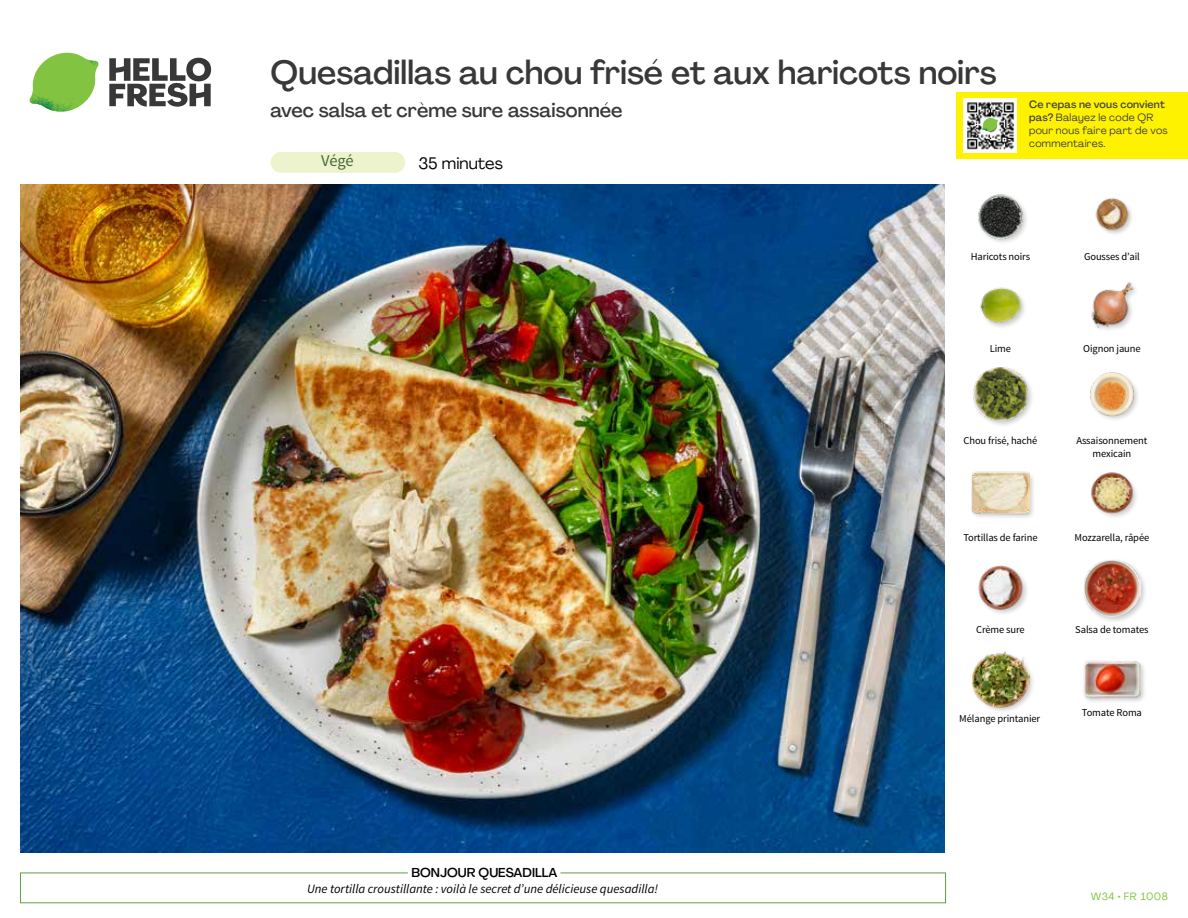
<style>
.page{position:relative;width:1188px;height:918px;background:#fff}
.page>*{position:absolute;margin:0;border:0;box-sizing:border-box;transform-origin:0 0}
.t1{font:500 33px "Agrandir";color:#383839}
.t2{font:500 19.5px "Agrandir";color:#383839}
.t3{font:16.5px "Agrandir";color:#000}
.t4{font:16.5px "Source Sans Pro";color:#476b32}
.t5{font:italic 12.75px "Source Sans Pro";color:#000}
.t6{font:500 12.75px "Agrandir";color:#000}
.t7{font:10.5px/13.5px "Source Sans Pro";letter-spacing:-.01em;color:#000;text-align:center}
.t8{font:10.5px/12.8px "Agrandir";letter-spacing:.02em;color:#414042}
.t9{font:10.5px "Agrandir";letter-spacing:.05em;color:#82c341}
.s1{font-weight:500}
</style>
<div class="page">
<svg style="left:109px;top:57px;width:102px;height:50px"></svg>
<svg style="left:34px;top:53px;width:62px;height:40px"></svg>
<img style="left:67px;top:53px;width:32px;height:26px">
<img style="left:33px;top:75px;width:59px;height:11px">
<img style="left:29px;top:79px;width:61px;height:33px">
<img style="left:65px;top:86px;width:27px;height:25px">
<div style="left:20px;top:873px;width:926px;height:30px;border:1px solid #609f43"></div>
<div style="left:408px;top:865px;width:152px;height:15px;background:#fff"></div>
<img style="left:21px;top:184px;width:924px;height:668px">
<div style="left:271px;top:152px;width:134px;height:21px;background:#edf3cd;border-radius:10px"></div>
<div style="left:1082px;top:660px;width:65px;height:45px;background:#000;opacity:.2"></div>
<img style="left:1083px;top:660px;width:58px;height:45px">
<div style="left:971px;top:650px;width:64px;height:64px;background:#000;opacity:.2"></div>
<img style="left:972px;top:651px;width:57px;height:58px">
<div style="left:1082px;top:558px;width:65px;height:65px;background:#000;opacity:.2"></div>
<img style="left:1083px;top:559px;width:58px;height:58px">
<img style="left:978px;top:565px;width:48px;height:48px">
<img style="left:1091px;top:472px;width:46px;height:45px">
<div style="left:971px;top:471px;width:65px;height:49px;background:#000;opacity:.2"></div>
<img style="left:972px;top:471px;width:57px;height:49px">
<img style="left:1090px;top:372px;width:48px;height:48px">
<div style="left:972px;top:366px;width:62px;height:62px;background:#000;opacity:.2"></div>
<img style="left:972px;top:366px;width:57px;height:57px">
<img style="left:1091px;top:282px;width:45px;height:48px">
<img style="left:980px;top:287px;width:45px;height:40px">
<img style="left:1095px;top:197px;width:37px;height:37px">
<img style="left:978px;top:194px;width:49px;height:48px">
<div style="left:956px;top:92px;width:232px;height:66px;background:#fff200"></div>
<img style="left:964px;top:98px;width:52px;height:54px">
<svg style="left:982px;top:118px;width:16px;height:13px"></svg>
<h1 class="t1" style="left:271px;top:52px;width:728px">Quesadillas au chou frisé et aux haricots noirs</h1>
<h2 class="t2" style="left:271px;top:98px;width:353px">avec salsa et crème sure assaisonnée</h2>
<h3 class="t3" style="left:418px;top:153px;width:86px">35 minutes</h3>
<h3 class="t4" style="left:321px;top:151px;width:34px">Végé</h3>
<p class="t8" style="left:1029px;top:98px;width:140px"><span class="s1">Ce repas ne vous convient pas?</span> Balayez le code QR pour nous faire part de vos commentaires.</p>
<p class="t6" style="left:412px;top:864px;width:147px">BONJOUR QUESADILLA</p>
<p class="t5" style="left:307px;top:881px;width:353px">Une tortilla croustillante : voilà le secret d’une délicieuse quesadilla!</p>
<p class="t7" style="left:971px;top:250px;width:61px">Haricots noirs</p>
<p class="t7" style="left:1084px;top:250px;width:57px">Gousses d’ail</p>
<p class="t7" style="left:990px;top:342px;width:23px">Lime</p>
<p class="t7" style="left:1083px;top:342px;width:59px">Oignon jaune</p>
<p class="t7" style="left:964px;top:434px;width:75px">Chou frisé, haché</p>
<p class="t7" style="left:1076px;top:434px;width:73px">Assaisonnement mexicain</p>
<p class="t7" style="left:963px;top:531px;width:76px">Tortillas de farine</p>
<p class="t7" style="left:1075px;top:531px;width:76px">Mozzarella, râpée</p>
<p class="t7" style="left:976px;top:623px;width:50px">Crème sure</p>
<p class="t7" style="left:1075px;top:623px;width:75px">Salsa de tomates</p>
<p class="t7" style="left:959px;top:712px;width:82px">Mélange printanier</p>
<p class="t7" style="left:1082px;top:706px;width:62px">Tomate Roma</p>
<p class="t9" style="left:1091px;top:890px;width:79px">W34 • FR 1008</p>
</div>
